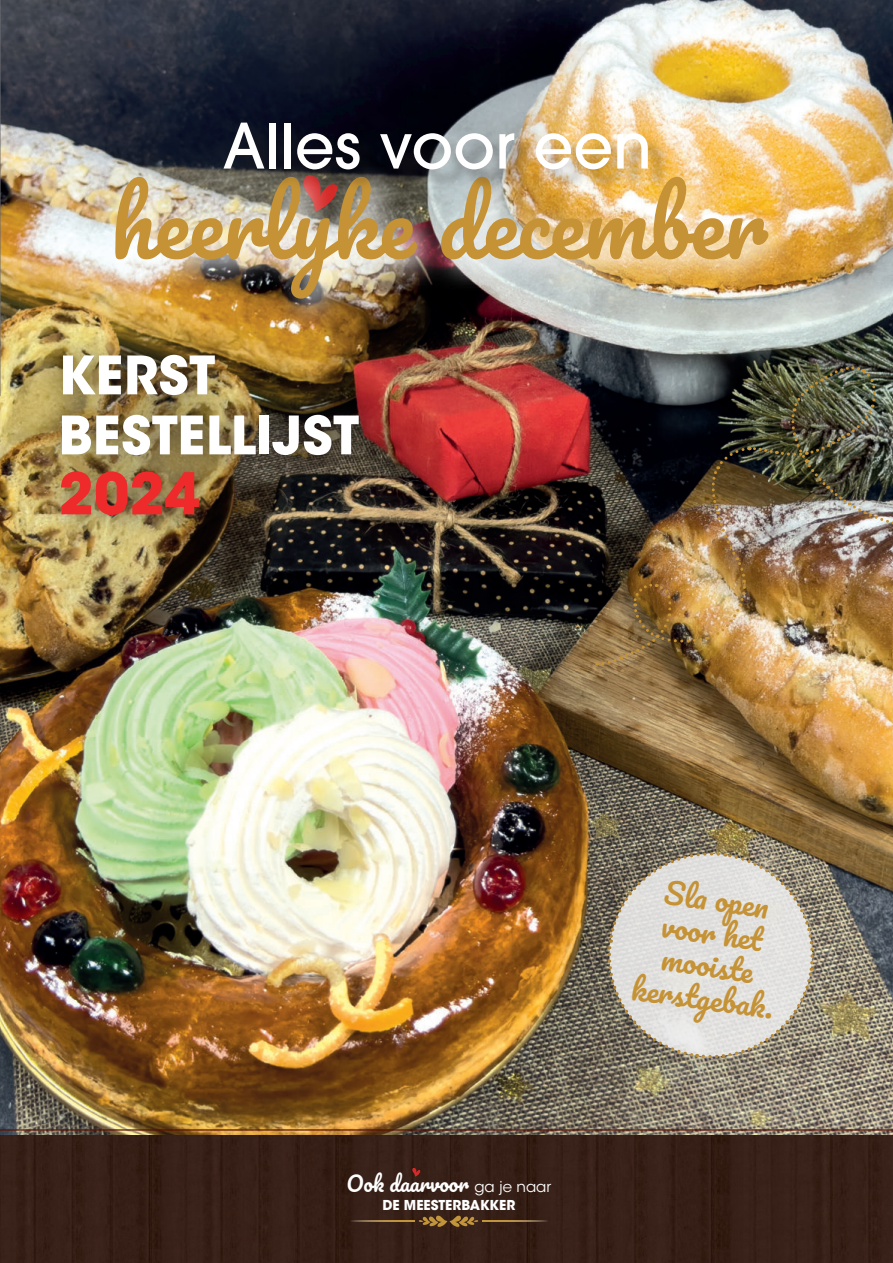
<style>
.page{position:relative;width:893px;height:1263px;background:#fff}
.page>*{position:absolute;margin:0;border:0;box-sizing:border-box;transform-origin:0 0}
.t1{font:500 62.1px "ITC Avant Garde Pro";color:#fff}
.t2{font:700 57px "ITC Avant Garde Std";color:#ee2a2b}
.t3{font:700 52.5px/60px "ITC Avant Garde Std";letter-spacing:.005em;color:#fff}
.t4{font:29.7px/33px "Pacifico";color:#c59235;text-align:center}
.t5{font:21px "Pacifico";color:#fff}
.t6{font:700 13.65px "ITC Avant Garde Std";color:#fff}
.s1{font-family:"ITC Avant Garde Std";font-size:15px}
</style>
<div class="page">
<img style="left:0;top:0;width:893px;height:1135px">
<div style="left:33px;top:327px;width:353px;height:216px;background:#231f20;opacity:.7"></div>
<svg style="left:603px;top:847px;width:216px;height:216px;background:#807765"></svg>
<svg style="left:606px;top:850px;width:210px;height:210px;background:#c7c3bd"></svg>
<hr style="left:0;top:1129px;width:893px;height:1px;background:#5a1000">
<div style="left:0;top:1135px;width:893px;height:128px;background:#372017"></div>
<svg style="left:419px;top:1215px;width:59px;height:12px"></svg>
<hr style="left:349px;top:1220px;width:66px;height:1px;background:#fff">
<hr style="left:483px;top:1220px;width:65px;height:1px;background:#fff">
<svg style="left:412px;top:1168px;width:8px;height:9px"></svg>
<img style="left:597px;top:365px;width:296px;height:302px">
<img style="left:101px;top:163px;width:699px;height:167px">
<img style="left:115px;top:177px;width:653px;height:122px">
<div style="left:228px;top:127px;width:441px;height:64px;background:#231f20;opacity:.3"></div>
<h1 class="t1" style="left:223px;top:111px;width:431px">Alles voor een</h1>
<h3 class="t3" style="left:58px;top:350px;width:302px">KERST<br>BESTELLIJST</h3>
<h2 class="t2" style="left:58px;top:469px;width:143px">2024</h2>
<p class="t5" style="left:346px;top:1172px;width:206px">Ook daarvoor <span class="s1">ga je naar</span></p>
<p class="t6" style="left:382px;top:1197px;width:134px">DE MEESTERBAKKER</p>
<p class="t4" style="left:648px;top:875px;width:145px;rotate:8deg">Sla open voor het mooiste kerstgebak.</p>
</div>
